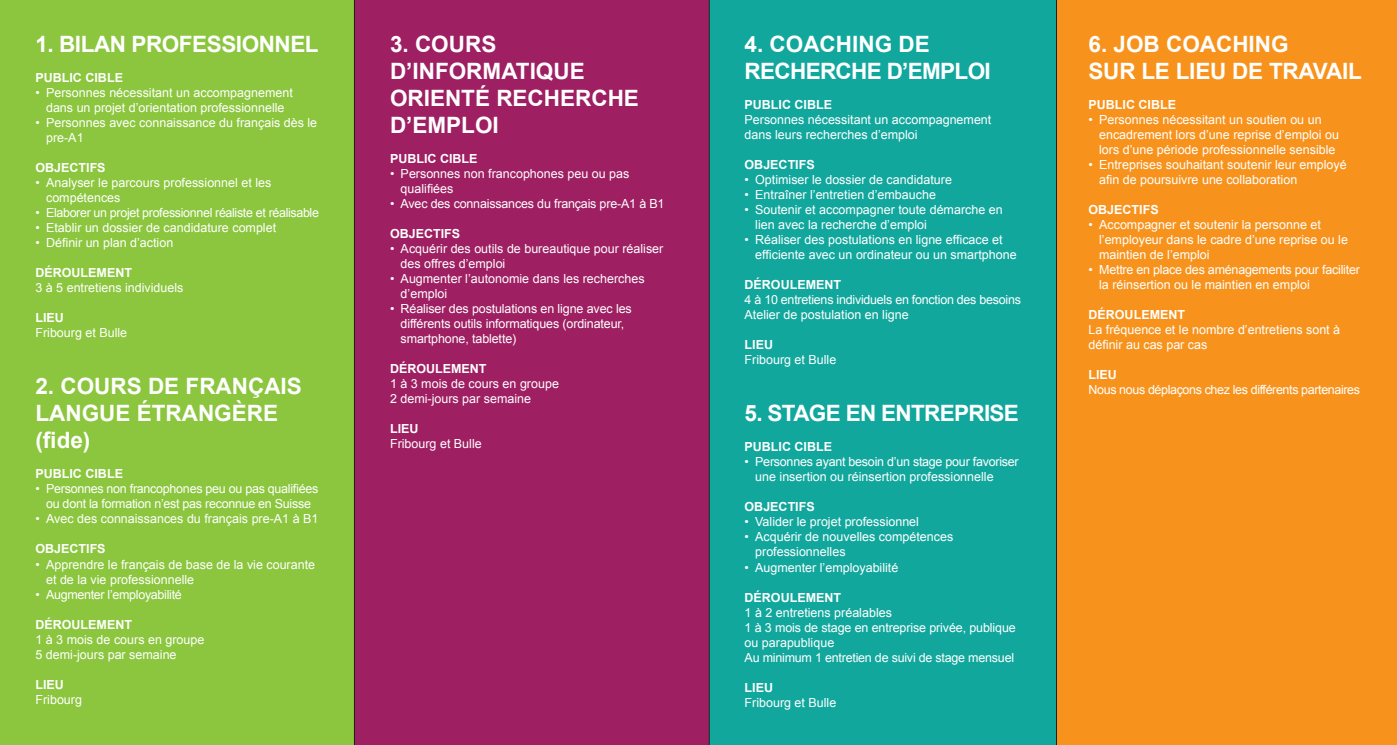
<style>
.page{position:relative;width:1397px;height:745px;background:#fff}
.page>*{position:absolute;margin:0;border:0;box-sizing:border-box;transform-origin:0 0}
.t1{font:700 22.5px/27px "Arial";color:#fff}
.t2{font:700 22.5px/27px "Arial";letter-spacing:-.03em;color:#fff}
.t3{font:700 22.5px "Arial";letter-spacing:-.02em;color:#fff}
.t4{font:12.5px/15px "Arial";color:#fff}
.t5{font:12.5px/15px "Arial";letter-spacing:-.02em;color:#fff}
.t6{font:700 12.5px "Arial";color:#fff}
.t7{font:12.5px "Arial";letter-spacing:-.03em;color:#fff}
.t8{font:12.5px "Arial";letter-spacing:-.025em;color:#fff}
</style>
<div class="page">
<div style="left:1056px;top:0;width:340px;height:744px;background:#f7931d"></div>
<div style="left:0;top:0;width:354px;height:744px;background:#8bc63e"></div>
<div style="left:354px;top:0;width:355px;height:744px;background:#9e1f62"></div>
<div style="left:709px;top:0;width:347px;height:744px;background:#12a79d"></div>
<hr style="left:354px;top:0;width:1px;height:744px;background:#231f20">
<hr style="left:709px;top:0;width:1px;height:744px;background:#231f20">
<hr style="left:1056px;top:0;width:1px;height:744px;background:#231f20">
<h1 class="t3" style="left:35px;top:29px;width:285px">1. BILAN PROFESSIONNEL</h1>
<p class="t6" style="left:35px;top:69px;width:89px">PUBLIC CIBLE</p>
<p class="t4" style="left:35px;top:85px;width:259px;text-align:center">• Personnes nécessitant un accompagnement dans un projet d’orientation professionnelle</p>
<p class="t4" style="left:46px;top:115px;width:272px;text-indent:-11px">• Personnes avec connaissance du français dès le pre-A1</p>
<p class="t6" style="left:35px;top:159px;width:72px">OBJECTIFS</p>
<p class="t4" style="left:46px;top:175px;width:227px;text-indent:-11px">• Analyser le parcours professionnel et les compétences</p>
<p class="t7" style="left:35px;top:204px;width:285px">• Elaborer un projet professionnel réaliste et réalisable</p>
<p class="t4" style="left:35px;top:220px;width:242px">• Etablir un dossier de candidature complet</p>
<p class="t4" style="left:35px;top:235px;width:139px">• Définir un plan d’action</p>
<p class="t6" style="left:35px;top:264px;width:98px">DÉROULEMENT</p>
<p class="t4" style="left:35px;top:280px;width:149px">3 à 5 entretiens individuels</p>
<p class="t6" style="left:35px;top:309px;width:30px">LIEU</p>
<p class="t4" style="left:35px;top:325px;width:93px">Fribourg et Bulle</p>
<h1 class="t1" style="left:35px;top:373px;width:268px">2. COURS DE FRANÇAIS<br>LANGUE ÉTRANGÈRE (fide)</h1>
<p class="t6" style="left:35px;top:465px;width:89px">PUBLIC CIBLE</p>
<p class="t5" style="left:35px;top:481px;width:284px;text-align:center">• Personnes non francophones peu ou pas qualifiées ou dont la formation n’est pas reconnue en Suisse</p>
<p class="t4" style="left:35px;top:511px;width:284px">• Avec des connaissances du français pre-A1 à B1</p>
<p class="t6" style="left:35px;top:540px;width:72px">OBJECTIFS</p>
<p class="t4" style="left:46px;top:556px;width:270px;text-indent:-11px">• Apprendre le français de base de la vie courante et de la vie professionnelle</p>
<p class="t8" style="left:35px;top:585px;width:148px">• Augmenter l’employabilité</p>
<p class="t6" style="left:35px;top:615px;width:98px">DÉROULEMENT</p>
<p class="t4" style="left:35px;top:631px;width:170px">1 à 3 mois de cours en groupe<br>5 demi-jours par semaine</p>
<p class="t6" style="left:35px;top:675px;width:30px">LIEU</p>
<p class="t4" style="left:35px;top:691px;width:48px">Fribourg</p>
<h1 class="t1" style="left:390px;top:31px;width:250px">3. COURS<br>D’INFORMATIQUE<br>ORIENTÉ RECHERCHE<br>D’EMPLOI</h1>
<p class="t6" style="left:390px;top:150px;width:89px">PUBLIC CIBLE</p>
<p class="t4" style="left:400px;top:166px;width:230px;text-indent:-11px">• Personnes non francophones peu ou pas qualifiées</p>
<p class="t4" style="left:390px;top:196px;width:276px">• Avec des connaissances du français pre-A1 à B1</p>
<p class="t6" style="left:390px;top:225px;width:72px">OBJECTIFS</p>
<p class="t4" style="left:400px;top:241px;width:264px;text-indent:-11px">• Acquérir des outils de bureautique pour réaliser des offres d’emploi</p>
<p class="t4" style="left:400px;top:271px;width:245px;text-indent:-11px">• Augmenter l’autonomie dans les recherches d’emploi</p>
<p class="t4" style="left:400px;top:301px;width:232px;text-indent:-11px">• Réaliser des postulations en ligne avec les différents outils informatiques (ordinateur, smartphone, tablette)</p>
<p class="t6" style="left:390px;top:360px;width:98px">DÉROULEMENT</p>
<p class="t4" style="left:390px;top:376px;width:170px">1 à 3 mois de cours en groupe<br>2 demi-jours par semaine</p>
<p class="t6" style="left:390px;top:420px;width:30px">LIEU</p>
<p class="t4" style="left:390px;top:436px;width:93px">Fribourg et Bulle</p>
<h1 class="t2" style="left:744px;top:31px;width:248px">4. COACHING DE<br>RECHERCHE D’EMPLOI</h1>
<p class="t6" style="left:744px;top:96px;width:89px">PUBLIC CIBLE</p>
<p class="t4" style="left:744px;top:112px;width:248px">Personnes nécessitant un accompagnement dans leurs recherches d’emploi</p>
<p class="t6" style="left:744px;top:156px;width:72px">OBJECTIFS</p>
<p class="t4" style="left:744px;top:172px;width:209px">• Optimiser le dossier de candidature</p>
<p class="t4" style="left:744px;top:187px;width:193px">• Entraîner l’entretien d’embauche</p>
<p class="t4" style="left:755px;top:202px;width:249px;text-indent:-11px">• Soutenir et accompagner toute démarche en lien avec la recherche d’emploi</p>
<p class="t4" style="left:755px;top:232px;width:263px;text-indent:-11px">• Réaliser des postulations en ligne efficace et efficiente avec un ordinateur ou un smartphone</p>
<p class="t6" style="left:744px;top:276px;width:98px">DÉROULEMENT</p>
<p class="t5" style="left:744px;top:292px;width:278px">4 à 10 entretiens individuels en fonction des besoins<br>Atelier de postulation en ligne</p>
<p class="t6" style="left:744px;top:336px;width:30px">LIEU</p>
<p class="t4" style="left:744px;top:352px;width:93px">Fribourg et Bulle</p>
<h1 class="t2" style="left:744px;top:400px;width:276px">5. STAGE EN ENTREPRISE</h1>
<p class="t6" style="left:744px;top:438px;width:89px">PUBLIC CIBLE</p>
<p class="t4" style="left:755px;top:454px;width:265px;text-indent:-11px">• Personnes ayant besoin d’un stage pour favoriser une insertion ou réinsertion professionnelle</p>
<p class="t6" style="left:744px;top:498px;width:72px">OBJECTIFS</p>
<p class="t4" style="left:744px;top:514px;width:176px">• Valider le projet professionnel</p>
<p class="t4" style="left:755px;top:529px;width:199px;text-indent:-11px">• Acquérir de nouvelles compétences professionnelles</p>
<p class="t4" style="left:744px;top:559px;width:155px">• Augmenter l’employabilité</p>
<p class="t6" style="left:744px;top:588px;width:98px">DÉROULEMENT</p>
<p class="t4" style="left:744px;top:604px;width:273px">1 à 2 entretiens préalables<br>1 à 3 mois de stage en entreprise privée, publique ou parapublique<br>Au minimum 1 entretien de suivi de stage mensuel</p>
<p class="t6" style="left:744px;top:678px;width:30px">LIEU</p>
<p class="t4" style="left:744px;top:694px;width:93px">Fribourg et Bulle</p>
<h1 class="t1" style="left:1088px;top:31px;width:275px">6. JOB COACHING<br>SUR LE LIEU DE TRAVAIL</h1>
<p class="t6" style="left:1088px;top:96px;width:89px">PUBLIC CIBLE</p>
<p class="t4" style="left:1098px;top:112px;width:241px;text-indent:-11px">• Personnes nécessitant un soutien ou un encadrement lors d’une reprise d’emploi ou lors d’une période professionnelle sensible</p>
<p class="t4" style="left:1098px;top:157px;width:249px;text-indent:-11px">• Entreprises souhaitant soutenir leur employé afin de poursuivre une collaboration</p>
<p class="t6" style="left:1088px;top:201px;width:72px">OBJECTIFS</p>
<p class="t4" style="left:1098px;top:217px;width:250px;text-indent:-11px">• Accompagner et soutenir la personne et l’employeur dans le cadre d’une reprise ou le maintien de l’emploi</p>
<p class="t5" style="left:1098px;top:262px;width:262px;text-indent:-11px">• Mettre en place des aménagements pour faciliter la réinsertion ou le maintien en emploi</p>
<p class="t6" style="left:1088px;top:306px;width:98px">DÉROULEMENT</p>
<p class="t4" style="left:1088px;top:322px;width:253px">La fréquence et le nombre d’entretiens sont à définir au cas par cas</p>
<p class="t6" style="left:1088px;top:366px;width:30px">LIEU</p>
<p class="t7" style="left:1088px;top:381px;width:273px">Nous nous déplaçons chez les différents partenaires</p>
</div>
